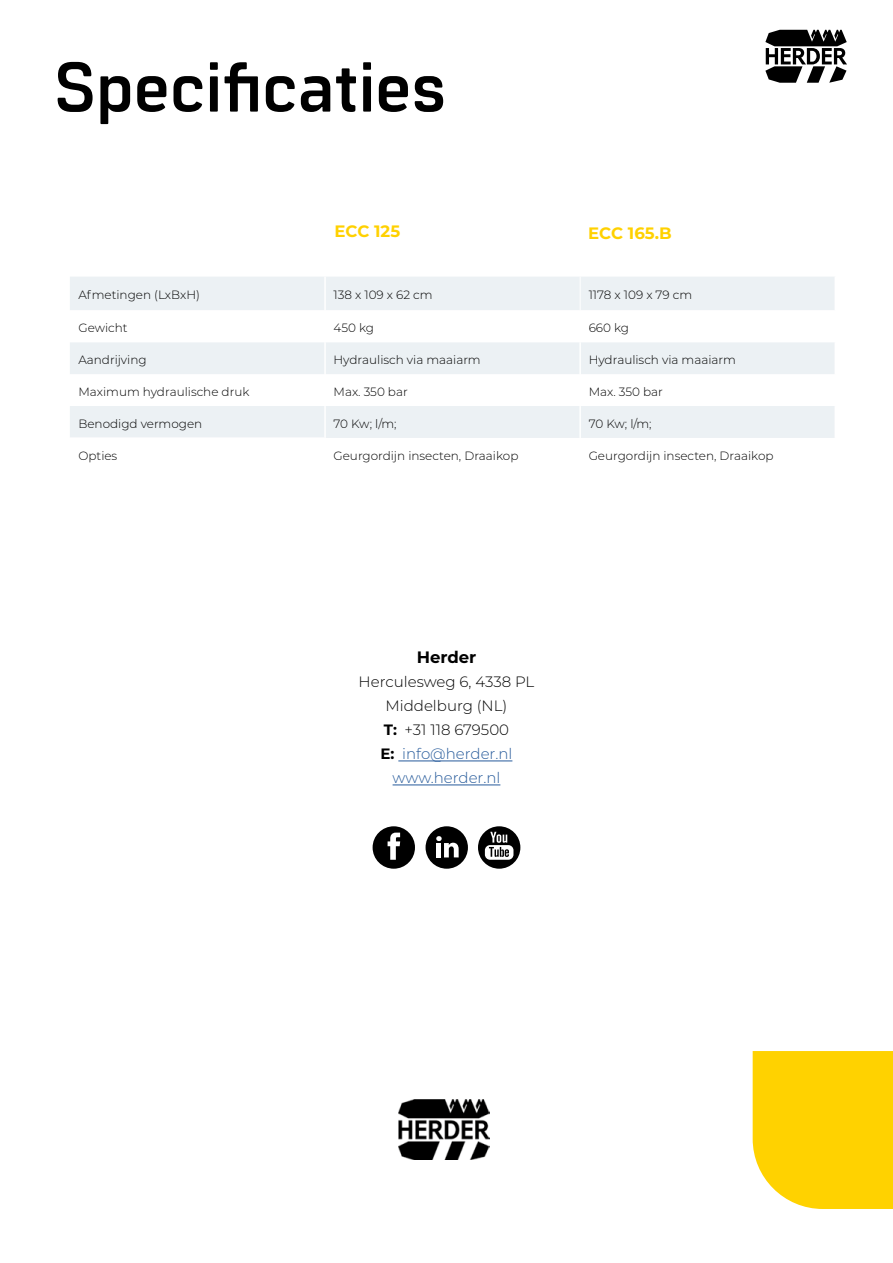
<style>
.page{position:relative;width:893px;height:1263px;background:#fff}
.page>*{position:absolute;margin:0;border:0;box-sizing:border-box;transform-origin:0 0}
.t1{font:700 70.5px "Manifold CF";color:#000}
.t2{font:700 16.5px "Montserrat";color:#ffd100}
.t3{font:700 16.5px "Montserrat";color:#000}
.t4{font:300 15px/24px "Montserrat";color:#000;text-align:center}
.t5{font:300 12px "Montserrat";color:#000}
.s1{font-weight:700}
.s2{color:#275b9b}
</style>
<div class="page">
<svg style="left:765px;top:30px;width:82px;height:53px"></svg>
<svg style="left:70px;top:277px;width:764px;height:160px;fill:#ecf1f4"></svg>
<svg style="left:70px;top:310px;width:764px;height:32px"></svg>
<div style="left:326px;top:406px;width:508px;height:32px;background:#ecf1f4"></div>
<hr style="left:324px;top:277px;width:2px;height:33px;background:#fff">
<hr style="left:324px;top:310px;width:2px;height:32px;background:#fff">
<hr style="left:324px;top:342px;width:2px;height:32px;background:#fff">
<hr style="left:579px;top:342px;width:2px;height:32px;background:#fff">
<hr style="left:324px;top:374px;width:2px;height:32px;background:#fff">
<hr style="left:579px;top:374px;width:2px;height:32px;background:#fff">
<hr style="left:324px;top:406px;width:2px;height:32px;background:#fff">
<hr style="left:579px;top:406px;width:2px;height:32px;background:#fff">
<hr style="left:580px;top:277px;width:1px;height:33px;background:#fff">
<hr style="left:580px;top:310px;width:1px;height:32px;background:#fff">
<div style="left:753px;top:1051px;width:140px;height:158px;background:#ffd200"></div>
<hr style="left:398px;top:760px;width:114px;height:1px;background:#275b9b">
<hr style="left:393px;top:784px;width:107px;height:1px;background:#275b9b">
<img style="left:398px;top:1100px;width:92px;height:59px">
<div style="left:373px;top:826px;width:42px;height:43px;background:#000;border-radius:50%"></div>
<svg style="left:388px;top:833px;width:12px;height:27px"></svg>
<div style="left:426px;top:826px;width:42px;height:43px;background:#000;border-radius:50%"></div>
<svg style="left:436px;top:836px;width:23px;height:21px"></svg>
<hr style="left:437px;top:843px;width:4px;height:14px;background:#fff">
<div style="left:478px;top:826px;width:42px;height:43px;background:#000;border-radius:50%"></div>
<div style="left:485px;top:845px;width:28px;height:15px;background:#fff;border-radius:5px"></div>
<svg style="left:489px;top:832px;width:20px;height:25px"></svg>
<h1 class="t1" style="left:54px;top:46px;width:394px">Specificaties</h1>
<h2 class="t2" style="left:334px;top:219px;width:67px">ECC 125</h2>
<h2 class="t2" style="left:588px;top:221px;width:85px">ECC 165.B</h2>
<p class="t5" style="left:78px;top:287px;width:123px">Afmetingen (LxBxH)</p>
<p class="t5" style="left:334px;top:287px;width:101px">138 x 109 x 62 cm</p>
<p class="t5" style="left:589px;top:287px;width:105px">1178 x 109 x 79 cm</p>
<p class="t5" style="left:78px;top:320px;width:51px">Gewicht</p>
<p class="t5" style="left:334px;top:320px;width:42px">450 kg</p>
<p class="t5" style="left:589px;top:320px;width:42px">660 kg</p>
<p class="t5" style="left:78px;top:352px;width:70px">Aandrijving</p>
<p class="t5" style="left:334px;top:352px;width:149px">Hydraulisch via maaiarm</p>
<p class="t5" style="left:589px;top:352px;width:149px">Hydraulisch via maaiarm</p>
<p class="t5" style="left:78px;top:383px;width:173px">Maximum hydraulische druk</p>
<p class="t5" style="left:334px;top:383px;width:76px">Max. 350 bar</p>
<p class="t5" style="left:589px;top:383px;width:76px">Max. 350 bar</p>
<p class="t5" style="left:78px;top:415px;width:125px">Benodigd vermogen</p>
<p class="t5" style="left:334px;top:415px;width:64px">70 Kw; l/m;</p>
<p class="t5" style="left:589px;top:415px;width:64px">70 Kw; l/m;</p>
<p class="t5" style="left:78px;top:447px;width:40px">Opties</p>
<p class="t5" style="left:334px;top:447px;width:186px">Geurgordijn insecten, Draaikop</p>
<p class="t5" style="left:589px;top:447px;width:186px">Geurgordijn insecten, Draaikop</p>
<h2 class="t3" style="left:417px;top:646px;width:61px">Herder</h2>
<p class="t4" style="left:359px;top:670px;width:177px">Herculesweg 6, 4338 PL<br>Middelburg (NL)<br><span class="s1">T:</span> +31 118 679500<br><span class="s1">E:</span> <span class="s2">info@herder.nl www.herder.nl</span></p>
</div>
